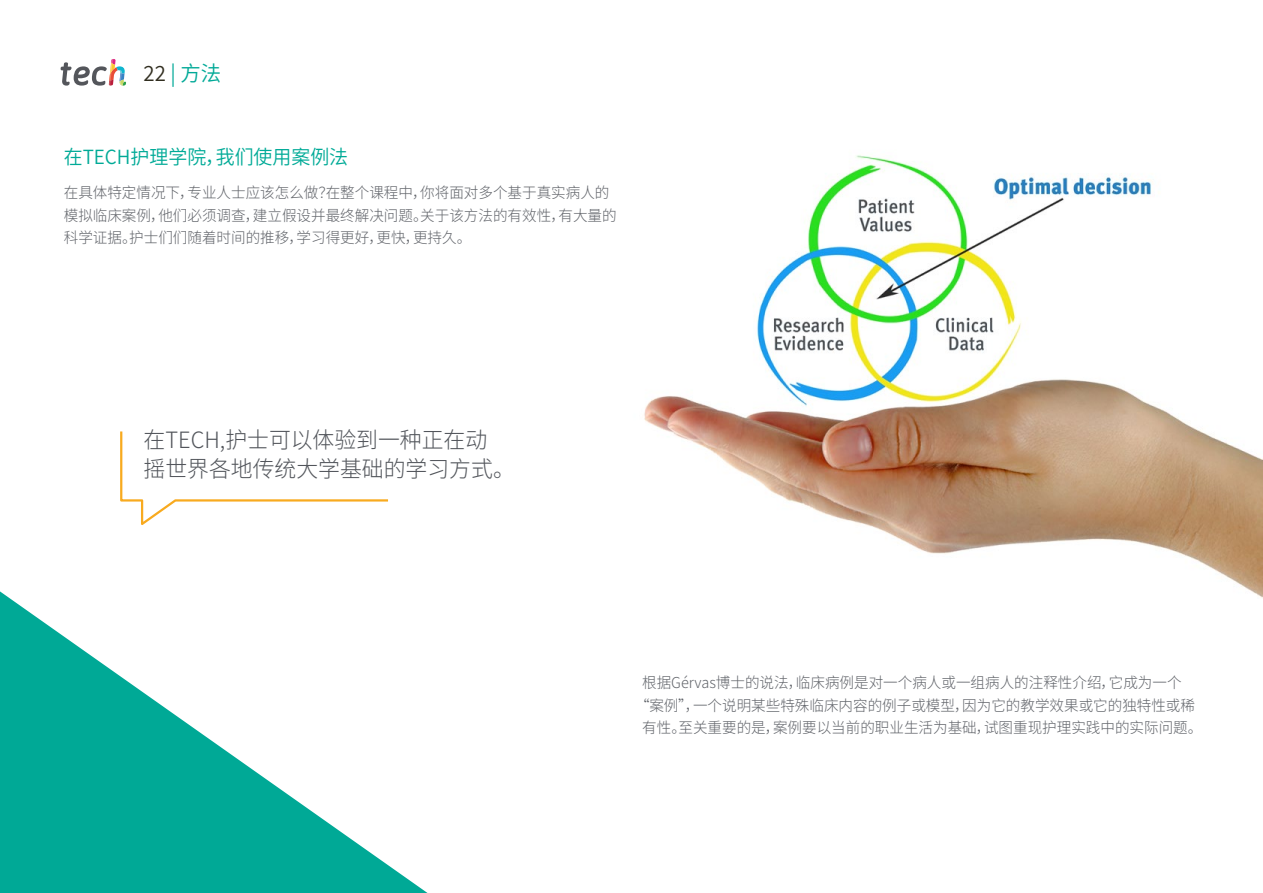
<style>
.page{position:relative;width:1263px;height:893px;background:#fff}
.page>*{position:absolute;margin:0;border:0;box-sizing:border-box;transform-origin:0 0}
.t1{font:300 22.5px/28.5px "Source Han Sans CN";color:#52555b}
.t2{font:21px "Source Han Sans CN";color:#00a997}
.t3{font:19.5px "Source Han Sans CN";color:#00aa97}
.t4{font:300 15px/22.5px "Source Han Sans CN";color:#61646a}
.s1{color:#312e20}
</style>
<div class="page">
<img style="left:644px;top:155px;width:619px;height:443px">
<svg style="left:61px;top:59px;width:65px;height:27px"></svg>
<svg style="left:0;top:591px;width:427px;height:302px"></svg>
<svg style="left:120px;top:431px;width:268px;height:94px"></svg>
<h2 class="t2" style="left:144px;top:61px;width:79px"><span class="s1">22</span> | 方法</h2>
<h3 class="t3" style="left:64px;top:146px;width:286px">在TECH护理学院，我们使用案例法</h3>
<p class="t4" style="left:64px;top:182px;width:554px">在具体特定情况下，专业人士应该怎么做？在整个课程中，你将面对多个基于真实病人的模拟临床案例，他们必须调查，建立假设并最终解决问题。关于该方法的有效性，有大量的科学证据。护士们们随着时间的推移，学习得更好，更快，更持久。</p>
<h1 class="t1" style="left:144px;top:426px;width:373px">在TECH,护士可以体验到一种正在动<br>摇世界各地传统大学基础的学习方式。</h1>
<p class="t4" style="left:642px;top:672px;width:541px">根据Gérvas博士的说法，临床病例是对一个病人或一组病人的注释性介绍，它成为一个</p>
<p class="t4" style="left:635px;top:694px;width:561px">“案例”，一个说明某些特殊临床内容的例子或模型，因为它的教学效果或它的独特性或稀</p>
<p class="t4" style="left:642px;top:717px;width:562px">有性。至关重要的是，案例要以当前的职业生活为基础，试图重现护理实践中的实际问题。</p>
</div>
